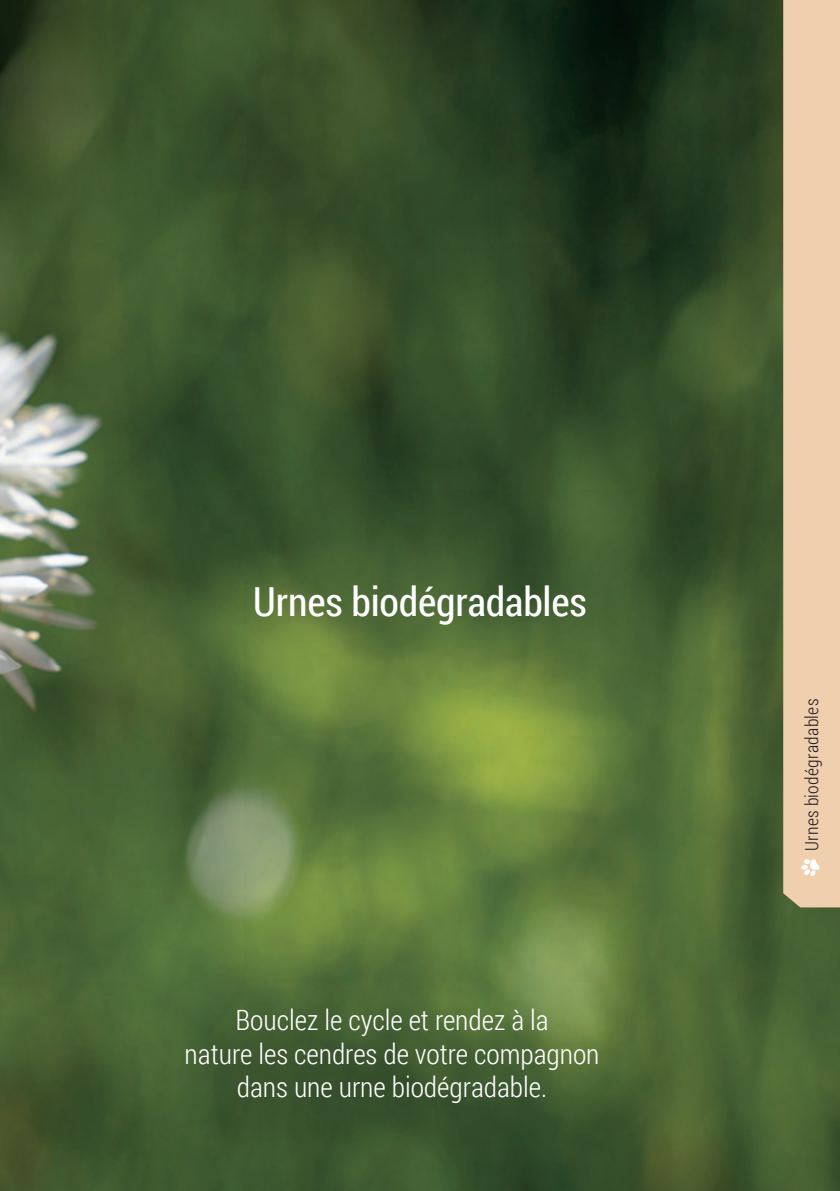
<style>
.page{position:relative;width:840px;height:1191px;background:#fff}
.page>*{position:absolute;margin:0;border:0;box-sizing:border-box;transform-origin:0 0}
.t1{font:40px "Roboto Condensed";letter-spacing:-.005em;color:#fff}
.t2{font:300 28px/33.6px "Roboto Condensed";color:#fff;text-align:center}
.t3{font:300 18px "Roboto Condensed";letter-spacing:.015em;color:#231f20}
</style>
<div class="page">
<img style="left:0;top:0;width:839px;height:1191px">
<div style="left:782px;top:0;width:57px;height:907px;background:#f0cfaf"></div>
<svg style="left:800px;top:859px;width:19px;height:17px"></svg>
<div style="left:151px;top:993px;width:481px;height:160px;background:#231f20;opacity:.5"></div>
<h1 class="t1" style="left:253px;top:574px;width:335px">Urnes biodégradables</h1>
<p class="t2" style="left:184px;top:1002px;width:416px">Bouclez le cycle et rendez à la<br>nature les cendres de votre compagnon dans une urne biodégradable.</p>
<p class="t3" style="left:798px;top:851px;width:154px;rotate:-90deg">Urnes biodégradables</p>
</div>
